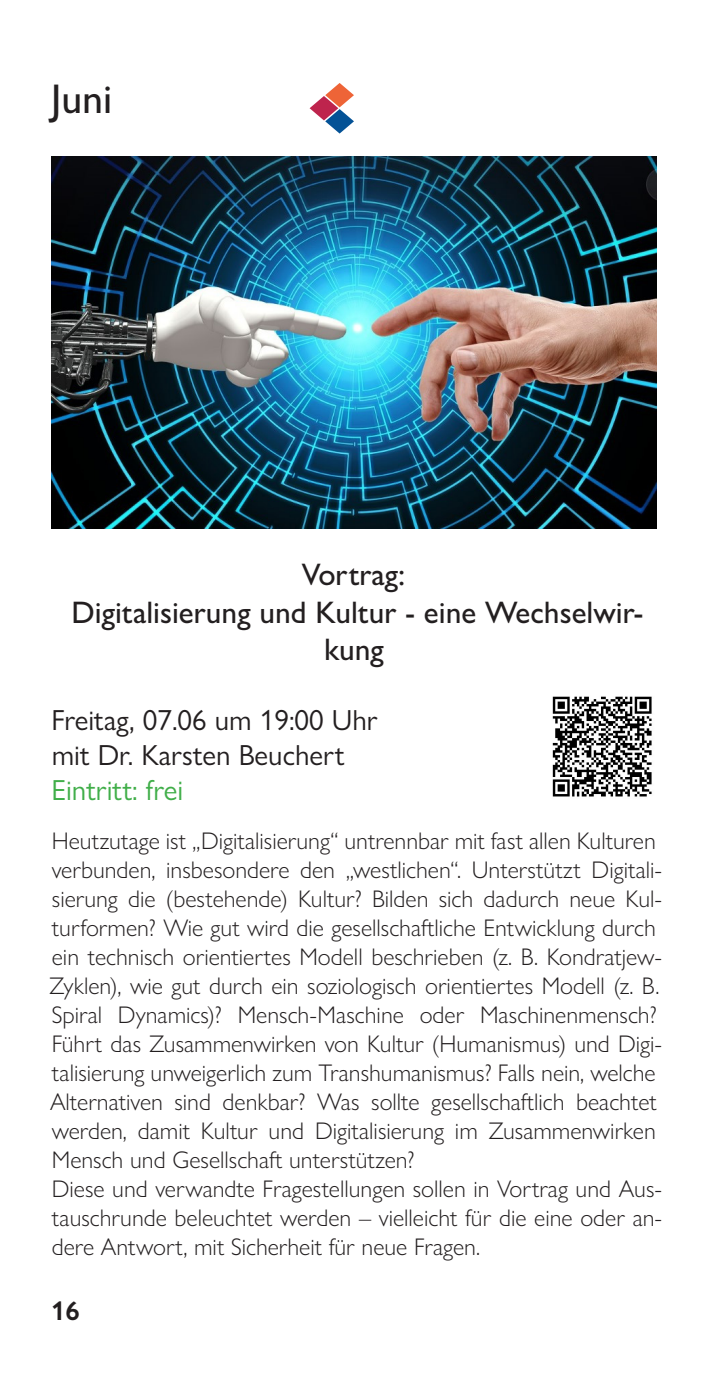
<style>
.page{position:relative;width:708px;height:1378px;background:#fff}
.page>*{position:absolute;margin:0;border:0;box-sizing:border-box;transform-origin:0 0}
.t1{font:500 41.62px "Gill Sans Nova";color:#231f20}
.t2{font:500 31.28px/37.4px "Gill Sans Nova";color:#231f20;text-align:center}
.t3{font:29.03px "Gill Sans Nova";color:#231f20}
.t4{font:29.03px "Gill Sans Nova";color:#40ae49}
.t5{font:600 27px "Gill Sans Nova";color:#231f20}
.t6{font:300 24.07px/29px "Gill Sans Nova";color:#231f20}
</style>
<div class="page">
<svg style="left:310px;top:83px;width:44px;height:51px"></svg>
<img style="left:552px;top:696px;width:100px;height:101px">
<img style="left:51px;top:157px;width:606px;height:371px">
<p class="t1" style="left:51px;top:74px;width:63px">Juni</p>
<p class="t2" style="left:302px;top:556px;width:105px">Vortrag:</p>
<p class="t2" style="left:72px;top:593px;width:574px">Digitalisierung und Kultur - eine Wechselwir&shy;kung</p>
<p class="t3" style="left:51px;top:703px;width:328px">Freitag, 07.06 um 19:00 Uhr</p>
<p class="t3" style="left:52px;top:738px;width:294px">mit Dr. Karsten Beuchert</p>
<p class="t4" style="left:51px;top:773px;width:133px">Eintritt: frei</p>
<p class="t6" style="left:50px;top:826px;width:614px">Heutzutage ist „Digitalisierung“ untrennbar mit fast allen Kulturen verbunden, insbesondere den „westlichen“. Unterstützt Digitali&shy;sierung die (bestehende) Kultur? Bilden sich dadurch neue Kul&shy;turformen? Wie gut wird die gesellschaftliche Entwicklung durch ein technisch orientiertes Modell beschrieben (z. B. Kondratjew-Zyklen), wie gut durch ein soziologisch orientiertes Modell (z. B.<br>Spiral Dynamics)? Mensch-Maschine oder Maschinenmensch?<br>Führt das Zusammenwirken von Kultur (Humanismus) und Digi&shy;talisierung unweigerlich zum Transhumanismus? Falls nein, welche Alternativen sind denkbar? Was sollte gesellschaftlich beachtet werden, damit Kultur und Digitalisierung im Zusammenwirken Mensch und Gesellschaft unterstützen?</p>
<p class="t6" style="left:52px;top:1174px;width:612px;text-align:justify">Diese und verwandte Fragestellungen sollen in Vortrag und Aus&shy;tauschrunde beleuchtet werden – vielleicht für die eine oder an&shy;dere Antwort, mit Sicherheit für neue Fragen.</p>
<p class="t5" style="left:51px;top:1294px;width:30px">16</p>
</div>
